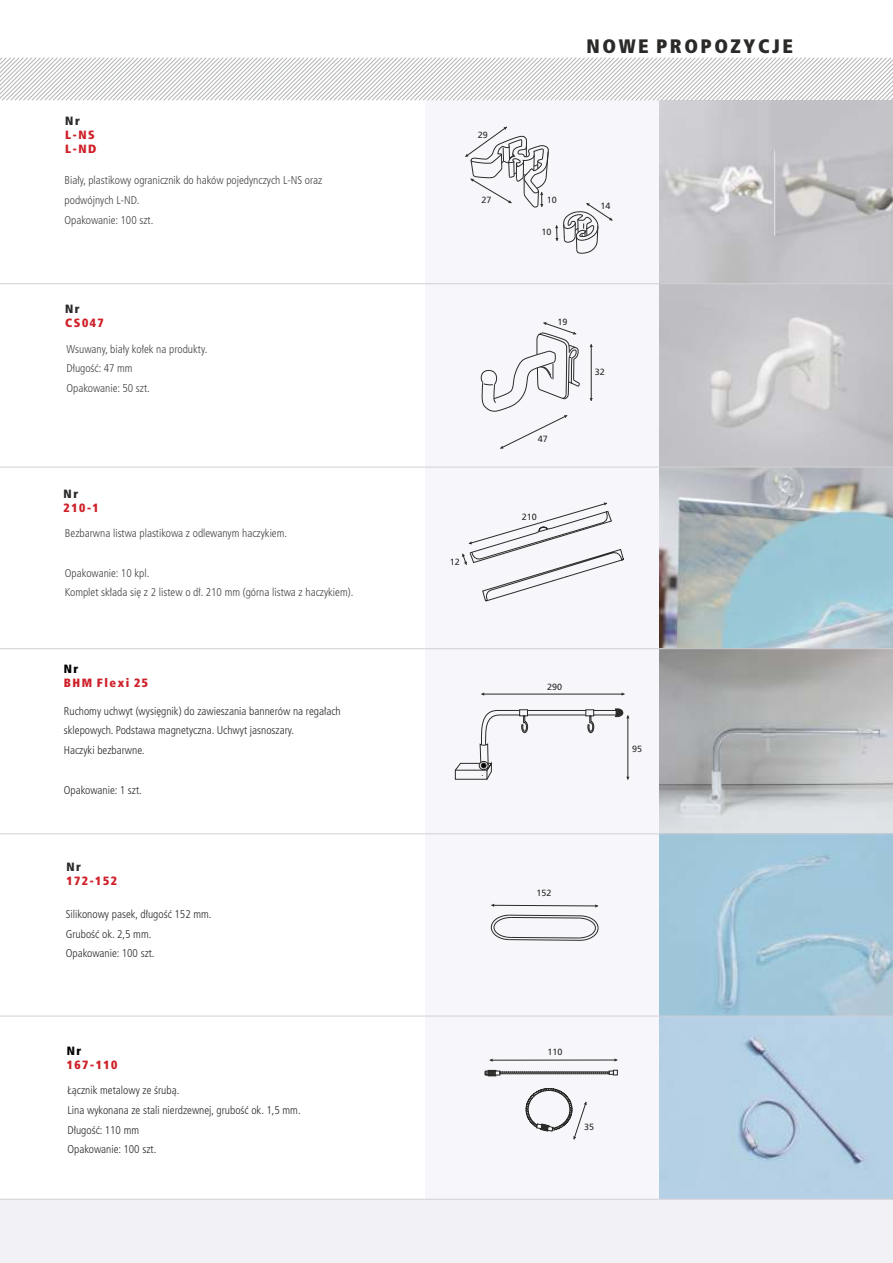
<style>
.page{position:relative;width:893px;height:1263px;background:#fff}
.page>*{position:absolute;margin:0;border:0;box-sizing:border-box;transform-origin:0 0}
.t1{font:900 condensed 19.5px "Frutiger CE";letter-spacing:.13em;color:#2b2a29}
.t2{font:900 condensed 12px/14px "Frutiger CE";letter-spacing:.13em;color:#cf212a}
.t3{font:900 condensed 12px "Frutiger CE";letter-spacing:.13em;color:#2b2a29}
.t4{font:900 condensed 12px "Frutiger CE";color:#000}
.t5{font:300 condensed 11.25px/19.6px "Frutiger CE";color:#2b2a29}
.t6{font:300 condensed 11.25px/19.6px "Frutiger CE";color:#434242}
.t7{font:9px "Frutiger CE";color:#2b2a29}
</style>
<div class="page">
<img style="left:659px;top:101px;width:234px;height:1098px">
<div style="left:425px;top:100px;width:234px;height:1099px;background:#f7f7fb"></div>
<div style="left:0;top:1199px;width:893px;height:64px;background:#f2f1f5"></div>
<svg style="left:485px;top:1070px;width:132px;height:6px"></svg>
<svg style="left:491px;top:915px;width:107px;height:26px"></svg>
<svg style="left:465px;top:126px;width:84px;height:81px"></svg>
<svg style="left:555px;top:203px;width:58px;height:51px"></svg>
<hr style="left:591px;top:344px;width:1px;height:57px;background:#2b2a29">
<svg style="left:481px;top:322px;width:99px;height:127px"></svg>
<svg style="left:462px;top:502px;width:162px;height:100px"></svg>
<hr style="left:481px;top:694px;width:143px;height:1px;background:#2b2a29">
<svg style="left:455px;top:709px;width:174px;height:71px"></svg>
<svg style="left:491px;top:904px;width:107px;height:3px"></svg>
<hr style="left:490px;top:1060px;width:127px;height:1px;background:#2b2a29">
<svg style="left:526px;top:1088px;width:61px;height:52px"></svg>
<hr style="left:0;top:1199px;width:893px;height:1px;background:#d0d0d6">
<hr style="left:0;top:1016px;width:893px;height:1px;background:#d0d0d6">
<hr style="left:0;top:833px;width:893px;height:1px;background:#d0d0d6">
<hr style="left:0;top:467px;width:893px;height:1px;background:#d0d0d6">
<hr style="left:0;top:648px;width:893px;height:1px;background:#d0d0d6">
<hr style="left:0;top:283px;width:893px;height:1px;background:#d0d0d6">
<svg style="left:0;top:57px;width:893px;height:44px"></svg>
<p class="t3" style="left:65px;top:116px;width:16px">Nr</p>
<p class="t2" style="left:65px;top:129px;width:33px">L-NS<br>L-ND</p>
<p class="t6" style="left:65px;top:172px;width:259px">Bia³y, plastikowy ogranicznik do haków pojedynczych L-NS oraz podwójnych L-ND.<br>Opakowanie: 100 szt.</p>
<p class="t3" style="left:65px;top:304px;width:16px">Nr</p>
<p class="t2" style="left:65px;top:317px;width:40px">CS047</p>
<p class="t6" style="left:66px;top:340px;width:142px">Wsuwany, bia³y ko³ek na produkty.<br>D³ugoœæ: 47 mm<br>Opakowanie: 50 szt.</p>
<p class="t3" style="left:64px;top:489px;width:16px">Nr</p>
<p class="t2" style="left:64px;top:502px;width:37px">210-1</p>
<p class="t6" style="left:65px;top:525px;width:224px">Bezbarwna listwa plastikowa z odlewanym haczykiem.</p>
<p class="t6" style="left:65px;top:564px;width:290px">Opakowanie: 10 kpl.<br>Komplet sk³ada siê z 2 listew o d³. 210 mm (górna listwa z haczykiem).</p>
<p class="t4" style="left:64px;top:663px;width:16px">Nr</p>
<p class="t2" style="left:64px;top:677px;width:86px">BHM Flexi 25</p>
<p class="t5" style="left:64px;top:702px;width:278px">Ruchomy uchwyt (wysiêgnik) do zawieszania bannerów na rega³ach sklepowych. Podstawa magnetyczna. Uchwyt jasnoszary.<br>Haczyki bezbarwne.</p>
<p class="t5" style="left:64px;top:781px;width:80px">Opakowanie: 1 szt.</p>
<p class="t3" style="left:66px;top:862px;width:16px">Nr</p>
<p class="t2" style="left:66px;top:875px;width:52px">172-152</p>
<p class="t5" style="left:66px;top:905px;width:147px">Silikonowy pasek, d³ugoœæ 152 mm.<br>Gruboœæ ok. 2,5 mm.<br>Opakowanie: 100 szt.</p>
<p class="t4" style="left:67px;top:1046px;width:16px">Nr</p>
<p class="t2" style="left:67px;top:1059px;width:52px">167-110</p>
<p class="t5" style="left:68px;top:1081px;width:235px">£¹cznik metalowy ze œrub¹.<br>Lina wykonana ze stali nierdzewnej, gruboœæ ok. 1,5 mm.<br>D³ugoœæ: 110 mm<br>Opakowanie: 100 szt.</p>
<p class="t7" style="left:478px;top:131px;width:12px">29</p>
<p class="t7" style="left:481px;top:196px;width:12px">27</p>
<p class="t7" style="left:547px;top:196px;width:12px">10</p>
<p class="t7" style="left:541px;top:228px;width:12px">10</p>
<h1 class="t1" style="left:587px;top:39px;width:208px">NOWE PROPOZYCJE</h1>
<p class="t7" style="left:601px;top:202px;width:12px">14</p>
<p class="t7" style="left:450px;top:558px;width:12px">12</p>
<p class="t7" style="left:557px;top:318px;width:12px">19</p>
<p class="t7" style="left:538px;top:435px;width:12px">47</p>
<p class="t7" style="left:595px;top:368px;width:12px">32</p>
<p class="t7" style="left:522px;top:513px;width:17px">210</p>
<p class="t7" style="left:547px;top:683px;width:17px">290</p>
<p class="t7" style="left:632px;top:744px;width:12px">95</p>
<p class="t7" style="left:536px;top:889px;width:17px">152</p>
<p class="t7" style="left:547px;top:1048px;width:17px">110</p>
<p class="t7" style="left:584px;top:1122px;width:12px">35</p>
</div>
